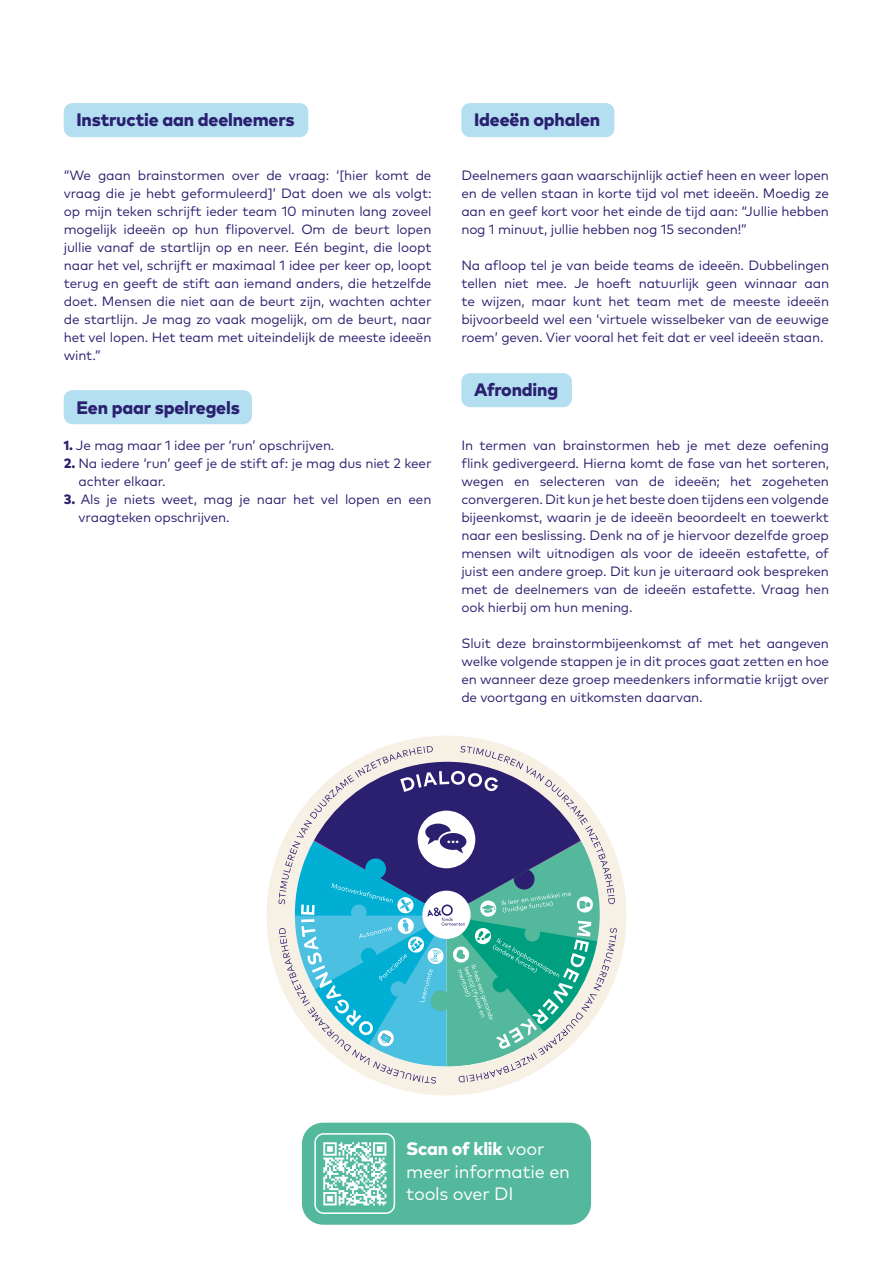
<style>
.page{position:relative;width:893px;height:1263px;background:#fff}
.page>*{position:absolute;margin:0;border:0;box-sizing:border-box;transform-origin:0 0}
.Kopje{font:800 18px "Mark Pro";letter-spacing:-.01em;color:#2a206f}
.t1{font:18px/22.5px "Mark Pro";letter-spacing:-.01em;color:#fff}
.A_O_broodtekst{font:13.5px/18px "Mark Pro";letter-spacing:-.01em;color:#2a206f;text-align:justify}
.t2{font:800 12.15px "Mark Pro";color:#fff}
.s1{font-weight:800}
</style>
<div class="page">
<div style="left:64px;top:103px;width:244px;height:34px;background:#b3dff1;border-radius:9px"></div>
<div style="left:64px;top:390px;width:188px;height:34px;background:#b3dff1;border-radius:9px"></div>
<div style="left:461px;top:103px;width:153px;height:34px;background:#b3dff1;border-radius:9px"></div>
<div style="left:461px;top:373px;width:111px;height:34px;background:#b3dff1;border-radius:9px"></div>
<svg style="left:267px;top:736px;width:359px;height:359px"></svg>
<svg style="left:278px;top:746px;width:339px;height:338px"></svg>
<div style="left:302px;top:1123px;width:289px;height:102px;background:#53b89c;border-radius:21px"></div>
<img style="left:317px;top:1134px;width:77px;height:79px">
<div style="left:314px;top:1133px;width:81px;height:81px;border:2px solid #fff;border-radius:9px"></div>
<p class="Kopje" style="left:77px;top:106px;width:220px">Instructie aan deelnemers</p>
<p class="A_O_broodtekst" style="left:64px;top:165px;width:369px">“We gaan brainstormen over de vraag: ‘[hier komt de vraag die je hebt geformuleerd]’ Dat doen we als volgt: op mijn teken schrijft ieder team 10 minuten lang zoveel mogelijk ideeën op hun flipovervel. Om de beurt lopen jullie vanaf de startlijn op en neer. Eén begint, die loopt naar het vel, schrijft er maximaal 1 idee per keer op, loopt terug en geeft de stift aan iemand anders, die hetzelfde doet. Mensen die niet aan de beurt zijn, wachten achter de startlijn. Je mag zo vaak mogelijk, om de beurt, naar het vel lopen. Het team met uiteindelijk de meeste ideeën wint.”</p>
<p class="Kopje" style="left:77px;top:394px;width:165px">Een paar spelregels</p>
<p class="A_O_broodtekst" style="left:64px;top:435px;width:272px"><span class="s1">1.</span> Je mag maar 1 idee per ‘run’ opschrijven.</p>
<p class="A_O_broodtekst" style="left:79px;top:453px;width:354px;text-indent:-15px"><span class="s1">2.</span> Na iedere ‘run’ geef je de stift af: je mag dus niet 2 keer achter elkaar.</p>
<p class="A_O_broodtekst" style="left:79px;top:489px;width:354px;text-indent:-15px"><span class="s1">3.</span> Als je niets weet, mag je naar het vel lopen en een vraagteken opschrijven.</p>
<p class="Kopje" style="left:474px;top:106px;width:128px">Ideeën ophalen</p>
<p class="A_O_broodtekst" style="left:461px;top:165px;width:369px">Deelnemers gaan waarschijnlijk actief heen en weer lopen en de vellen staan in korte tijd vol met ideeën. Moedig ze aan en geef kort voor het einde de tijd aan: “Jullie hebben nog 1 minuut, jullie hebben nog 15 seconden!”</p>
<p class="A_O_broodtekst" style="left:461px;top:255px;width:369px">Na afloop tel je van beide teams de ideeën. Dubbelingen tellen niet mee. Je hoeft natuurlijk geen winnaar aan te wijzen, maar kunt het team met de meeste ideeën bijvoorbeeld wel een ‘virtuele wisselbeker van de eeuwige roem’ geven. Vier vooral het feit dat er veel ideeën staan.</p>
<p class="Kopje" style="left:474px;top:376px;width:86px">Afronding</p>
<p class="A_O_broodtekst" style="left:461px;top:435px;width:369px">In termen van brainstormen heb je met deze oefening flink gedivergeerd. Hierna komt de fase van het sorteren, wegen en selecteren van de ideeën; het zogeheten convergeren. Dit kun je het beste doen tijdens een volgende bijeenkomst, waarin je de ideeën beoordeelt en toewerkt naar een beslissing. Denk na of je hiervoor dezelfde groep mensen wilt uitnodigen als voor de ideeën estafette, of juist een andere groep. Dit kun je uiteraard ook bespreken met de deelnemers van de ideeën estafette. Vraag hen ook hierbij om hun mening.</p>
<p class="A_O_broodtekst" style="left:461px;top:633px;width:369px">Sluit deze brainstormbijeenkomst af met het aangeven welke volgende stappen je in dit proces gaat zetten en hoe en wanneer deze groep meedenkers informatie krijgt over de voortgang en uitkomsten daarvan.</p>
<p class="t2" style="left:447px;top:830px;width:13px">...</p>
<p class="t1" style="left:406px;top:1136px;width:165px"><span class="s1">Scan of klik</span> voor meer informatie en</p>
<p class="t1" style="left:406px;top:1181px;width:109px">tools over DI</p>
</div>
